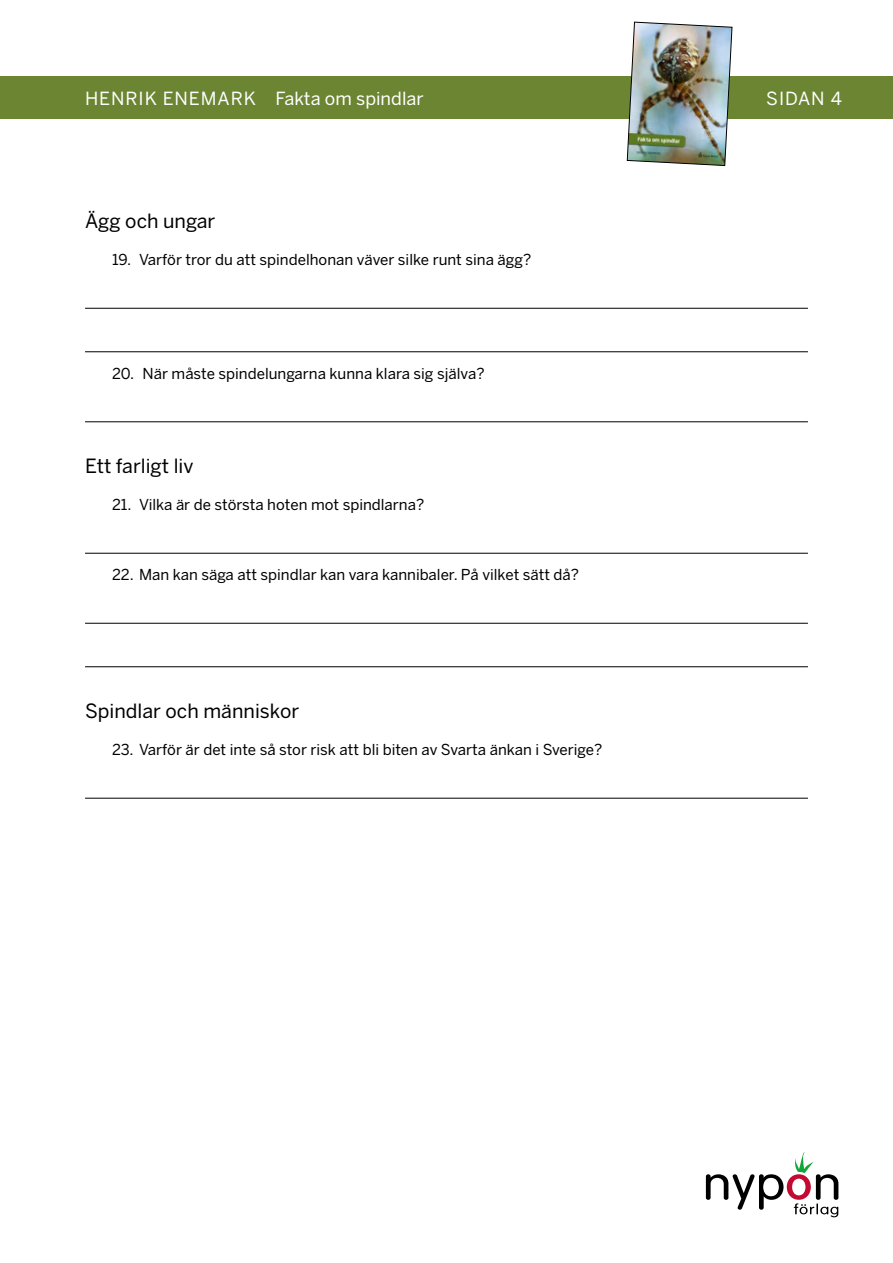
<style>
.page{position:relative;width:893px;height:1263px;background:#fff}
.page>*{position:absolute;margin:0;border:0;box-sizing:border-box;transform-origin:0 0}
.t1{font:19.5px "Benton Sans";color:#000}
.t2{font:18px "Benton Sans";color:#fff}
.t3{font:18px "Benton Sans";letter-spacing:.05em;color:#fff}
.t4{font:15px "Benton Sans";color:#000}
</style>
<div class="page">
<div style="left:0;top:77px;width:893px;height:42px;background:#6c8532"></div>
<img style="left:626px;top:21px;width:107px;height:145px">
<svg style="left:706px;top:1152px;width:132px;height:65px"></svg>
<hr style="left:85px;top:308px;width:723px;height:1px;background:#000">
<hr style="left:85px;top:351px;width:723px;height:1px;background:#000">
<hr style="left:85px;top:421px;width:723px;height:1px;background:#000">
<hr style="left:85px;top:553px;width:723px;height:1px;background:#000">
<hr style="left:85px;top:623px;width:723px;height:1px;background:#000">
<hr style="left:85px;top:666px;width:723px;height:1px;background:#000">
<hr style="left:85px;top:798px;width:723px;height:1px;background:#000">
<p class="t2" style="left:85px;top:88px;width:340px">HENRIK ENEMARK Fakta om spindlar</p>
<p class="t3" style="left:766px;top:88px;width:77px">SIDAN 4</p>
<h1 class="t1" style="left:85px;top:210px;width:132px">Ägg och ungar</h1>
<p class="t4" style="left:112px;top:251px;width:421px">19. Varför tror du att spindelhonan väver silke runt sina ägg?</p>
<p class="t4" style="left:112px;top:364px;width:374px">20. När måste spindelungarna kunna klara sig själva?</p>
<h1 class="t1" style="left:85px;top:454px;width:110px">Ett farligt liv</h1>
<p class="t4" style="left:112px;top:496px;width:314px">21. Vilka är de största hoten mot spindlarna?</p>
<p class="t4" style="left:112px;top:566px;width:469px">22. Man kan säga att spindlar kan vara kannibaler. På vilket sätt då?</p>
<h1 class="t1" style="left:85px;top:699px;width:216px">Spindlar och människor</h1>
<p class="t4" style="left:112px;top:741px;width:492px">23. Varför är det inte så stor risk att bli biten av Svarta änkan i Sverige?</p>
</div>
